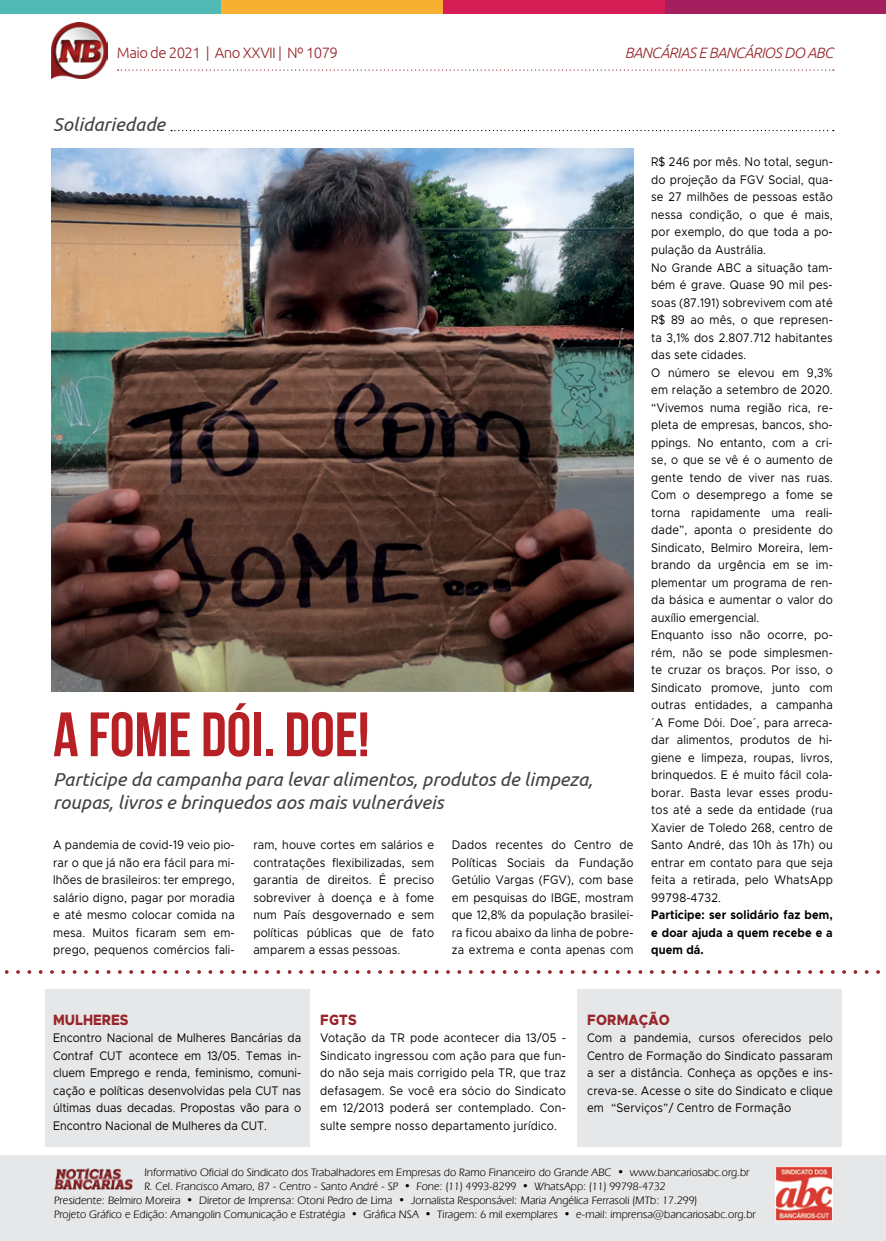
<style>
.page{position:relative;width:886px;height:1241px;background:#fff}
.page>*{position:absolute;margin:0;border:0;box-sizing:border-box;transform-origin:0 0}
.t1{font:700 62.5px "Bebas Neue";color:#b72126}
.t2{font:italic 18.75px/22.5px "Ubuntu";color:#414042}
.t3{font:300 15px "Ubuntu";letter-spacing:-.04em;color:#97252a}
.t4{font:italic 300 15px "Ubuntu";letter-spacing:-.04em;color:#97252a}
.t5{font:800 15px "Metropolis";letter-spacing:.015em;color:#97252a;scale:.9 1}
.t6{font:12.5px/17.5px "Metropolis";letter-spacing:.01em;color:#000;text-align:justify;scale:.9 1}
.t7{font:700 12.5px/17.5px "Metropolis";letter-spacing:.01em;color:#000;text-align:justify;scale:.9 1}
.t8{font:11.25px "Eras IT Cby BT";color:#000}
</style>
<div class="page">
<div style="left:664px;top:0;width:222px;height:14px;background:#a31f5d"></div>
<div style="left:0;top:0;width:221px;height:14px;background:#52bab5"></div>
<div style="left:221px;top:0;width:222px;height:14px;background:#f7b031"></div>
<div style="left:443px;top:0;width:221px;height:14px;background:#d51c54"></div>
<img style="left:52px;top:22px;width:56px;height:56px">
<svg style="left:118px;top:69px;width:716px;height:2px"></svg>
<div style="left:45px;top:989px;width:264px;height:157px;background:#e6e7e8"></div>
<div style="left:578px;top:989px;width:264px;height:157px;background:#e6e7e8"></div>
<img style="left:52px;top:149px;width:581px;height:542px">
<div style="left:0;top:1155px;width:886px;height:85px;background:#e6e7e8"></div>
<img style="left:777px;top:1168px;width:54px;height:50px">
<div style="left:775px;top:1166px;width:58px;height:54px;border:1px solid #fff"></div>
<img style="left:55px;top:1168px;width:77px;height:20px">
<svg style="left:171px;top:130px;width:663px;height:1px"></svg>
<svg style="left:4px;top:970px;width:876px;height:3px"></svg>
<p class="t3" style="left:117px;top:43px;width:223px">Maio de 2021 | Ano XXVII | Nº 1079</p>
<p class="t4" style="left:625px;top:43px;width:210px">BANCÁRIAS E BANCÁRIOS DO ABC</p>
<h2 class="t2" style="left:53px;top:113px;width:114px">Solidariedade</h2>
<h1 class="t1" style="left:53px;top:700px;width:318px">A FOME DÓI. DOE!</h1>
<h2 class="t2" style="left:53px;top:767px;width:541px">Participe da campanha para levar alimentos, produtos de limpeza, roupas, livros e brinquedos aos mais vulneráveis</h2>
<p class="t6" style="left:253px;top:836px;width:202px">ram, houve cortes em salários e contratações flexibilizadas, sem garantia de direitos. É preciso sobreviver à doença e à fome num País desgovernado e sem políticas públicas que de fato amparem a essas pessoas.</p>
<p class="t6" style="left:452px;top:836px;width:203px">Dados recentes do Centro de Políticas Sociais da Fundação Getúlio Vargas (FGV), com base em pesquisas do IBGE, mostram que 12,8% da população brasilei&shy;ra ficou abaixo da linha de pobre&shy;za extrema e conta apenas com</p>
<p class="t6" style="left:53px;top:836px;width:203px">A pandemia de covid-19 veio pio&shy;rar o que já não era fácil para mi&shy;lhões de brasileiros: ter emprego, salário digno, pagar por moradia e até mesmo colocar comida na mesa. Muitos ficaram sem em&shy;prego, pequenos comércios fali-</p>
<p class="t6" style="left:651px;top:153px;width:203px;text-align:left">R$ 246 por mês. No total, segun&shy;do projeção da FGV Social, qua&shy;se 27 milhões de pessoas estão nessa condição, o que é mais, por exemplo, do que toda a po&shy;pulação da Austrália.<br>No Grande ABC a situação tam&shy;bém é grave. Quase 90 mil pes&shy;soas (87.191) sobrevivem com até<br>R$ 89 ao mês, o que represen&shy;ta 3,1% dos 2.807.712 habitantes das sete cidades.<br>O número se elevou em 9,3% em relação a setembro de 2020. “Vivemos numa região rica, re&shy;pleta de empresas, bancos, sho&shy;ppings. No entanto, com a cri&shy;se, o que se vê é o aumento de gente tendo de viver nas ruas.<br>Com o desemprego a fome se torna rapidamente uma reali&shy;dade”, aponta o presidente do<br>Sindicato, Belmiro Moreira, lem&shy;brando da urgência em se im&shy;plementar um programa de ren&shy;da básica e aumentar o valor do auxílio emergencial.<br>Enquanto isso não ocorre, po&shy;rém, não se pode simplesmen&shy;te cruzar os braços. Por isso, o<br>Sindicato promove, junto com outras entidades, a campanha ´A Fome Dói. Doe´, para arreca&shy;dar alimentos, produtos de hi&shy;giene e limpeza, roupas, livros, brinquedos. E é muito fácil cola&shy;borar. Basta levar esses produ&shy;tos até a sede da entidade (rua<br>Xavier de Toledo 268, centro de<br>Santo André, das 10h às 17h) ou entrar em contato para que seja feita a retirada, pelo WhatsApp<br>99798-4732.</p>
<p class="t7" style="left:651px;top:906px;width:203px">Participe: ser solidário faz bem, e doar ajuda a quem recebe e a quem dá.</p>
<p class="t5" style="left:53px;top:1009px;width:85px">MULHERES</p>
<p class="t6" style="left:53px;top:1028px;width:277px">Encontro Nacional de Mulheres Bancárias da Contraf CUT acontece em 13/05. Temas in&shy;cluem Emprego e renda, feminismo, comuni&shy;cação e políticas desenvolvidas pela CUT nas últimas duas decadas. Propostas vão para o Encontro Nacional de Mulheres da CUT.</p>
<p class="t5" style="left:320px;top:1009px;width:42px">FGTS</p>
<p class="t6" style="left:320px;top:1028px;width:274px">Votação da TR pode acontecer dia 13/05 - Sindicato ingressou com ação para que fun&shy;do não seja mais corrigido pela TR, que traz defasagem. Se você era sócio do Sindicato em 12/2013 poderá ser contemplado. Con&shy;sulte sempre nosso departamento jurídico.</p>
<p class="t5" style="left:587px;top:1009px;width:94px">FORMAÇÃO</p>
<p class="t6" style="left:587px;top:1028px;width:274px">Com a pandemia, cursos oferecidos pelo Centro de Formação do Sindicato passaram a ser a distância. Conheça as opções e ins&shy;creva-se. Acesse o site do Sindicato e clique em “Serviços”/ Centro de Formação</p>
<p class="t8" style="left:144px;top:1165px;width:607px">Informativo Oficial do Sindicato dos Trabalhadores em Empresas do Ramo Financeiro do Grande ABC • www.bancariosabc.org.br</p>
<p class="t8" style="left:144px;top:1179px;width:523px">R. Cel. Francisco Amaro, 87 - Centro - Santo André - SP • Fone: (11) 4993-8299 • WhatsApp: (11) 99798-4732</p>
<p class="t8" style="left:54px;top:1193px;width:644px">Presidente: Belmiro Moreira • Diretor de Imprensa: Otoni Pedro de Lima • Jornalista Responsável: Maria Angélica Ferrasoli (MTb: 17.299)</p>
<p class="t8" style="left:54px;top:1206px;width:703px">Projeto Gráfico e Edição: Amangolin Comunicação e Estratégia • Gráfica NSA • Tiragem: 6 mil exemplares • e-mail: imprensa@bancariosabc.org.br</p>
</div>
